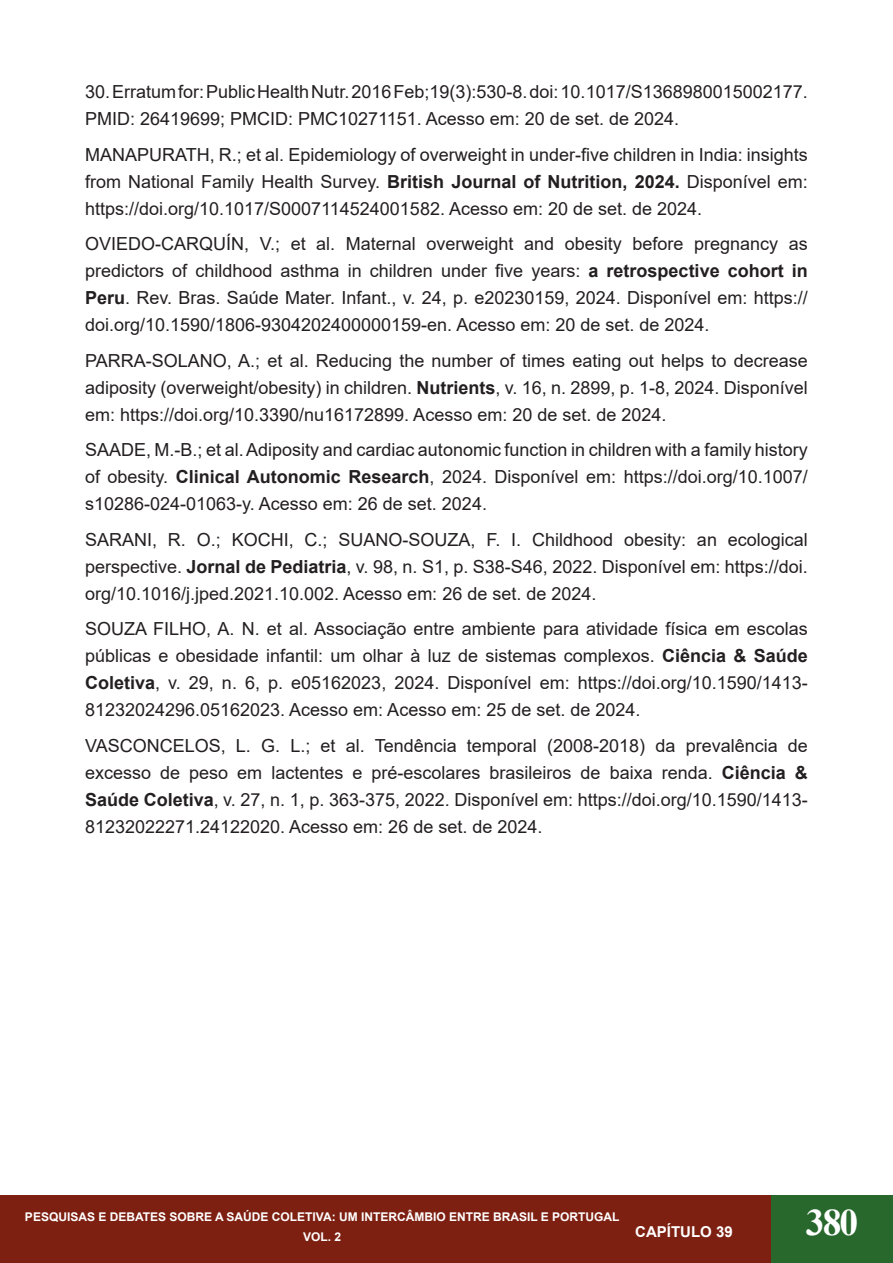
<style>
.page{position:relative;width:893px;height:1263px;background:#fff}
.page>*{position:absolute;margin:0;border:0;box-sizing:border-box;transform-origin:0 0}
.t1{font:700 37.5px "Times New Roman";color:#fff}
.t2{font:18px/27px "Arial";color:#231f20;text-align:justify}
.t3{font:700 15px "Arial";color:#fff}
.t4{font:700 12px/20.2px "Arial";color:#fff;text-align:center}
.s1{font-weight:700}
</style>
<div class="page">
<div style="left:0;top:1196px;width:893px;height:67px;background:#7d2011"></div>
<div style="left:771px;top:1196px;width:122px;height:67px;background:#28682d"></div>
<p class="t2" style="left:85px;top:78px;width:724px">30. Erratum for: Public Health Nutr. 2016 Feb;19(3):530-8. doi: 10.1017/S1368980015002177.<br>PMID: 26419699; PMCID: PMC10271151. Acesso em: 20 de set. de 2024.</p>
<p class="t2" style="left:85px;top:141px;width:724px">MANAPURATH, R.; et al. Epidemiology of overweight in under-five children in India: insights from National Family Health Survey. <span class="s1">British Journal of Nutrition, 2024.</span> Disponível em: https://doi.org/10.1017/S0007114524001582. Acesso em: 20 de set. de 2024.</p>
<p class="t2" style="left:85px;top:230px;width:724px">OVIEDO-CARQUÍN, V.; et al. Maternal overweight and obesity before pregnancy as predictors of childhood asthma in children under five years: <span class="s1">a retrospective cohort in Peru</span>. Rev. Bras. Saúde Mater. Infant., v. 24, p. e20230159, 2024. Disponível em: https:// doi.org/10.1590/1806-9304202400000159-en. Acesso em: 20 de set. de 2024.</p>
<p class="t2" style="left:85px;top:347px;width:724px">PARRA-SOLANO, A.; et al. Reducing the number of times eating out helps to decrease adiposity (overweight/obesity) in children. <span class="s1">Nutrients</span>, v. 16, n. 2899, p. 1-8, 2024. Disponível em: https://doi.org/10.3390/nu16172899. Acesso em: 20 de set. de 2024.</p>
<p class="t2" style="left:85px;top:436px;width:724px">SAADE, M.-B.; et al. Adiposity and cardiac autonomic function in children with a family history of obesity. <span class="s1">Clinical Autonomic Research</span>, 2024. Disponível em: https://doi.org/10.1007/ s10286-024-01063-y. Acesso em: 26 de set. 2024.</p>
<p class="t2" style="left:85px;top:526px;width:724px">SARANI, R. O.; KOCHI, C.; SUANO-SOUZA, F. I. Childhood obesity: an ecological perspective. <span class="s1">Jornal de Pediatria</span>, v. 98, n. S1, p. S38-S46, 2022. Disponível em: https://doi. org/10.1016/j.jped.2021.10.002. Acesso em: 26 de set. de 2024.</p>
<p class="t2" style="left:85px;top:615px;width:724px">SOUZA FILHO, A. N. et al. Associação entre ambiente para atividade física em escolas públicas e obesidade infantil: um olhar à luz de sistemas complexos. <span class="s1">Ciência &amp; Saúde Coletiva</span>, v. 29, n. 6, p. e05162023, 2024. Disponível em: https://doi.org/10.1590/1413- 81232024296.05162023. Acesso em: Acesso em: 25 de set. de 2024.</p>
<p class="t2" style="left:85px;top:732px;width:724px">VASCONCELOS, L. G. L.; et al. Tendência temporal (2008-2018) da prevalência de excesso de peso em lactentes e pré-escolares brasileiros de baixa renda. <span class="s1">Ciência &amp; Saúde Coletiva</span>, v. 27, n. 1, p. 363-375, 2022. Disponível em: https://doi.org/10.1590/1413- 81232022271.24122020. Acesso em: 26 de set. de 2024.</p>
<p class="t4" style="left:25px;top:1207px;width:596px">PESQUISAS E DEBATES SOBRE A SAÚDE COLETIVA: UM INTERCÂMBIO ENTRE BRASIL E PORTUGAL<br>VOL. 2</p>
<p class="t3" style="left:635px;top:1221px;width:99px">CAPÍTULO 39</p>
<h1 class="t1" style="left:806px;top:1195px;width:54px">380</h1>
</div>
